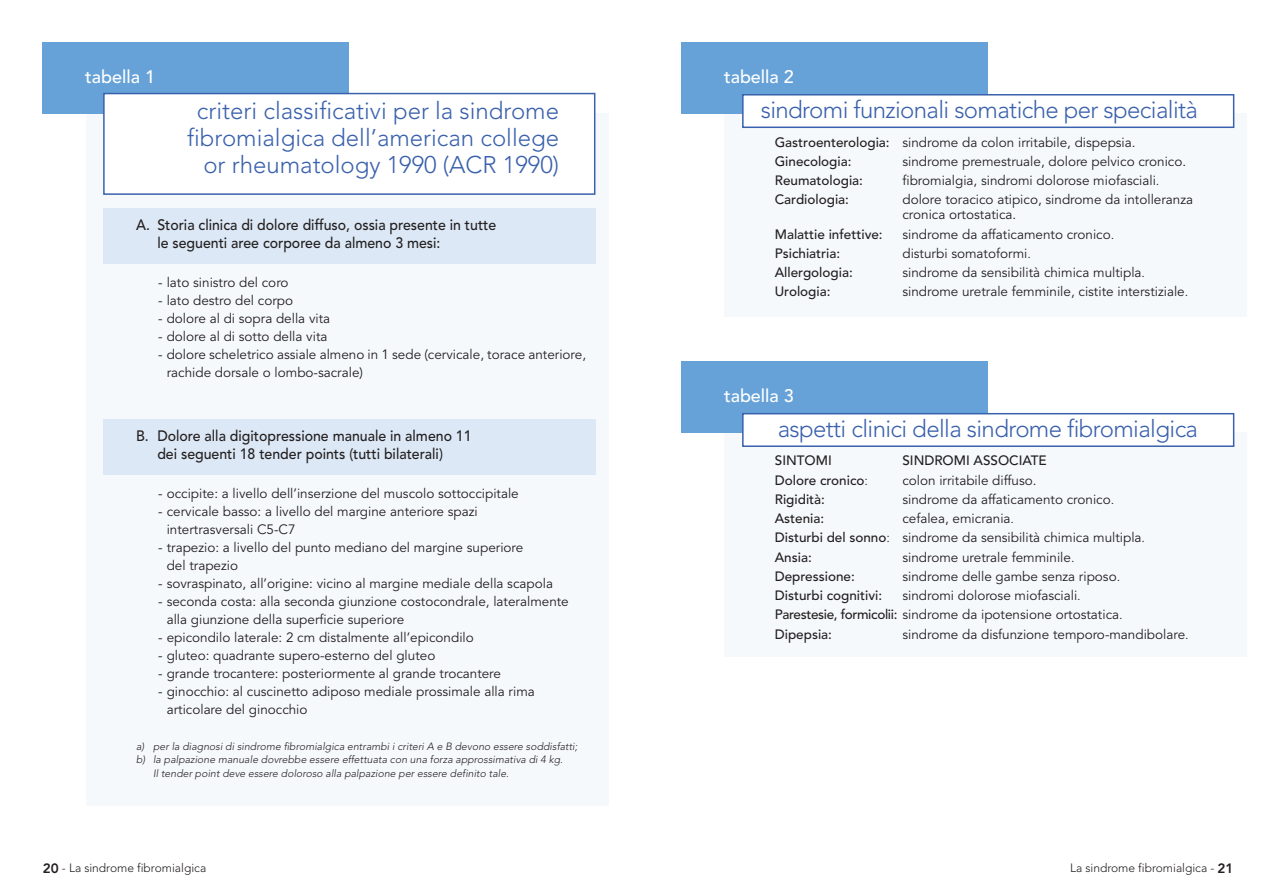
<style>
.page{position:relative;width:1276px;height:893px;background:#fff}
.page>*{position:absolute;margin:0;border:0;box-sizing:border-box;transform-origin:0 0}
.t1{font:300 24px/27px "Avenir";color:#3a61ad;text-align:right}
.t2{font:300 24px "Avenir";letter-spacing:-.025em;color:#3a61ad}
.t3{font:500 18px "Avenir";color:#fff}
.t4{font:500 15px/18px "Avenir";color:#231f20;scale:.94 1}
.t5{font:13.5px/18px "Avenir";color:#231f20}
.t6{font:500 13.5px "Avenir";color:#231f20}
.t7{font:300 12px "Avenir";color:#231f20}
.t8{font:italic 300 10.5px "Avenir";letter-spacing:.005em;color:#231f20}
.s1{font-weight:500}
.s2{font-weight:300}
.s3{font-weight:800;font-size:13.5px}
</style>
<div class="page">
<div style="left:86px;top:113px;width:522px;height:693px;background:#f6f9fc"></div>
<div style="left:103px;top:208px;width:492px;height:56px;background:#dce8f5"></div>
<div style="left:43px;top:43px;width:306px;height:71px;background:#66a2d7"></div>
<div style="left:103px;top:419px;width:492px;height:56px;background:#dce8f5"></div>
<div style="left:105px;top:94px;width:489px;height:99px;background:#fff"></div>
<div style="left:103px;top:93px;width:492px;height:102px;border:2px solid #3a61ad"></div>
<div style="left:724px;top:113px;width:523px;height:204px;background:#f6f9fc"></div>
<div style="left:681px;top:43px;width:306px;height:71px;background:#66a2d7"></div>
<div style="left:743px;top:96px;width:490px;height:31px;background:#fff"></div>
<div style="left:742px;top:94px;width:492px;height:34px;border:2px solid #3a61ad"></div>
<div style="left:724px;top:432px;width:523px;height:225px;background:#f6f9fc"></div>
<div style="left:681px;top:362px;width:306px;height:71px;background:#66a2d7"></div>
<div style="left:743px;top:414px;width:490px;height:31px;background:#fff"></div>
<div style="left:742px;top:413px;width:492px;height:34px;border:2px solid #3a61ad"></div>
<h2 class="t3" style="left:85px;top:69px;width:71px">tabella 1</h2>
<h1 class="t1" style="left:187px;top:99px;width:374px">criteri classificativi per la sindrome fibromialgica dell’american college or rheumatology 1990 (ACR 1990)</h1>
<p class="t4" style="left:157px;top:217px;width:362px;text-indent:-21px">A. Storia clinica di dolore diffuso, ossia presente in tutte le seguenti aree corporee da almeno 3 mesi:</p>
<p class="t5" style="left:158px;top:274px;width:132px">- lato sinistro del coro</p>
<p class="t5" style="left:158px;top:292px;width:136px">- lato destro del corpo</p>
<p class="t5" style="left:158px;top:310px;width:174px">- dolore al di sopra della vita</p>
<p class="t5" style="left:158px;top:328px;width:171px">- dolore al di sotto della vita</p>
<p class="t5" style="left:167px;top:346px;width:421px;text-indent:-9px">- dolore scheletrico assiale almeno in 1 sede (cervicale, torace anteriore, rachide dorsale o lombo-sacrale)</p>
<p class="t4" style="left:136px;top:428px;width:358px;text-align:center">B. Dolore alla digitopressione manuale in almeno 11 dei seguenti 18 tender points (tutti bilaterali)</p>
<p class="t5" style="left:158px;top:485px;width:362px">- occipite: a livello dell’inserzione del muscolo sottoccipitale</p>
<p class="t5" style="left:167px;top:503px;width:313px;text-indent:-9px">- cervicale basso: a livello del margine anteriore spazi intertrasversali C5-C7</p>
<p class="t5" style="left:167px;top:539px;width:358px;text-indent:-9px">- trapezio: a livello del punto mediano del margine superiore del trapezio</p>
<p class="t5" style="left:158px;top:575px;width:396px">- sovraspinato, all’origine: vicino al margine mediale della scapola</p>
<p class="t5" style="left:167px;top:593px;width:403px;text-indent:-9px">- seconda costa: alla seconda giunzione costocondrale, lateralmente alla giunzione della superficie superiore</p>
<p class="t5" style="left:158px;top:629px;width:317px">- epicondilo laterale: 2 cm distalmente all’epicondilo</p>
<p class="t5" style="left:158px;top:647px;width:279px">- gluteo: quadrante supero-esterno del gluteo</p>
<p class="t5" style="left:158px;top:665px;width:344px">- grande trocantere: posteriormente al grande trocantere</p>
<p class="t5" style="left:167px;top:683px;width:370px;text-indent:-9px">- ginocchio: al cuscinetto adiposo mediale prossimale alla rima articolare del ginocchio</p>
<p class="t8" style="left:136px;top:742px;width:443px">a) per la diagnosi di sindrome fibromialgica entrambi i criteri A e B devono essere soddisfatti;</p>
<p class="t8" style="left:136px;top:755px;width:428px">b) la palpazione manuale dovrebbe essere effettuata con una forza approssimativa di 4 kg.</p>
<p class="t8" style="left:153px;top:769px;width:357px">Il tender point deve essere doloroso alla palpazione per essere definito tale.</p>
<h2 class="t3" style="left:724px;top:70px;width:71px">tabella 2</h2>
<h1 class="t2" style="left:761px;top:100px;width:439px">sindromi funzionali somatiche per specialità</h1>
<p class="t5" style="left:775px;top:133px;width:362px;line-height:19.2px"><span class="s1">Gastroenterologia:</span> sindrome da colon irritabile, dispepsia.<br><span class="s1">Ginecologia:</span></p>
<p class="t5" style="left:902px;top:153px;width:285px">sindrome premestruale, dolore pelvico cronico.</p>
<p class="t6" style="left:775px;top:175px;width:90px">Reumatologia:</p>
<p class="t5" style="left:902px;top:172px;width:258px">fibromialgia, sindromi dolorose miofasciali<span class="s2">.</span></p>
<p class="t6" style="left:775px;top:194px;width:76px">Cardiologia:</p>
<p class="t5" style="left:902px;top:193px;width:292px;line-height:15px">dolore toracico atipico, sindrome da intolleranza cronica ortostatica.</p>
<p class="t6" style="left:775px;top:228px;width:109px">Malattie infettive:</p>
<p class="t5" style="left:902px;top:226px;width:213px">sindrome da affaticamento cronico<span class="s2">.</span></p>
<p class="t6" style="left:775px;top:248px;width:67px">Psichiatria:</p>
<p class="t5" style="left:902px;top:245px;width:130px">disturbi somatoformi<span class="s2">.</span></p>
<p class="t6" style="left:775px;top:267px;width:79px">Allergologia:</p>
<p class="t5" style="left:902px;top:264px;width:244px">sindrome da sensibilità chimica multipla<span class="s2">.</span></p>
<p class="t6" style="left:775px;top:286px;width:57px">Urologia:</p>
<p class="t5" style="left:902px;top:284px;width:287px">sindrome uretrale femminile, cistite interstiziale<span class="s2">.</span></p>
<h2 class="t3" style="left:724px;top:388px;width:71px">tabella 3</h2>
<h1 class="t2" style="left:777px;top:419px;width:422px">aspetti clinici della sindrome fibromialgica</h1>
<p class="t6" style="left:775px;top:455px;width:58px">SINTOMI</p>
<p class="t6" style="left:902px;top:455px;width:146px">SINDROMI ASSOCIATE</p>
<p class="t6" style="left:775px;top:474px;width:95px">Dolore cronico<span class="s2">:</span></p>
<p class="t5" style="left:902px;top:472px;width:136px">colon irritabile diffuso.</p>
<p class="t6" style="left:775px;top:494px;width:52px">Rigidità:</p>
<p class="t5" style="left:902px;top:491px;width:213px">sindrome da affaticamento cronico<span class="s2">.</span></p>
<p class="t6" style="left:775px;top:513px;width:51px">Astenia:</p>
<p class="t5" style="left:775px;top:510px;width:372px;line-height:19.2px;text-indent:128px">cefalea, emicrania<span class="s2">.<br></span><span class="s1">Disturbi del sonno</span><span class="s2">:</span> sindrome da sensibilità chimica multipla<span class="s2">.<br></span><span class="s1">Ansia:</span></p>
<p class="t5" style="left:902px;top:549px;width:174px">sindrome uretrale femminile<span class="s2">.</span></p>
<p class="t6" style="left:775px;top:571px;width:81px">Depressione:</p>
<p class="t5" style="left:902px;top:568px;width:219px">sindrome delle gambe senza riposo<span class="s2">.</span></p>
<p class="t6" style="left:775px;top:590px;width:109px">Disturbi cognitivi:</p>
<p class="t5" style="left:775px;top:587px;width:349px;line-height:19.2px;text-indent:128px">sindromi dolorose miofasciali<span class="s2">.<br></span><span class="s1">Parestesie, formicolii:</span> sindrome da ipotensione ortostatica<span class="s2">.<br></span><span class="s1">Dipepsia:</span></p>
<p class="t5" style="left:902px;top:626px;width:288px">sindrome da disfunzione temporo-mandibolare<span class="s2">.</span></p>
<p class="t7" style="left:43px;top:862px;width:165px"><span class="s3">20</span> - La sindrome fibromialgica</p>
<p class="t7" style="left:1070px;top:862px;width:165px">La sindrome fibromialgica - <span class="s3">21</span></p>
</div>
